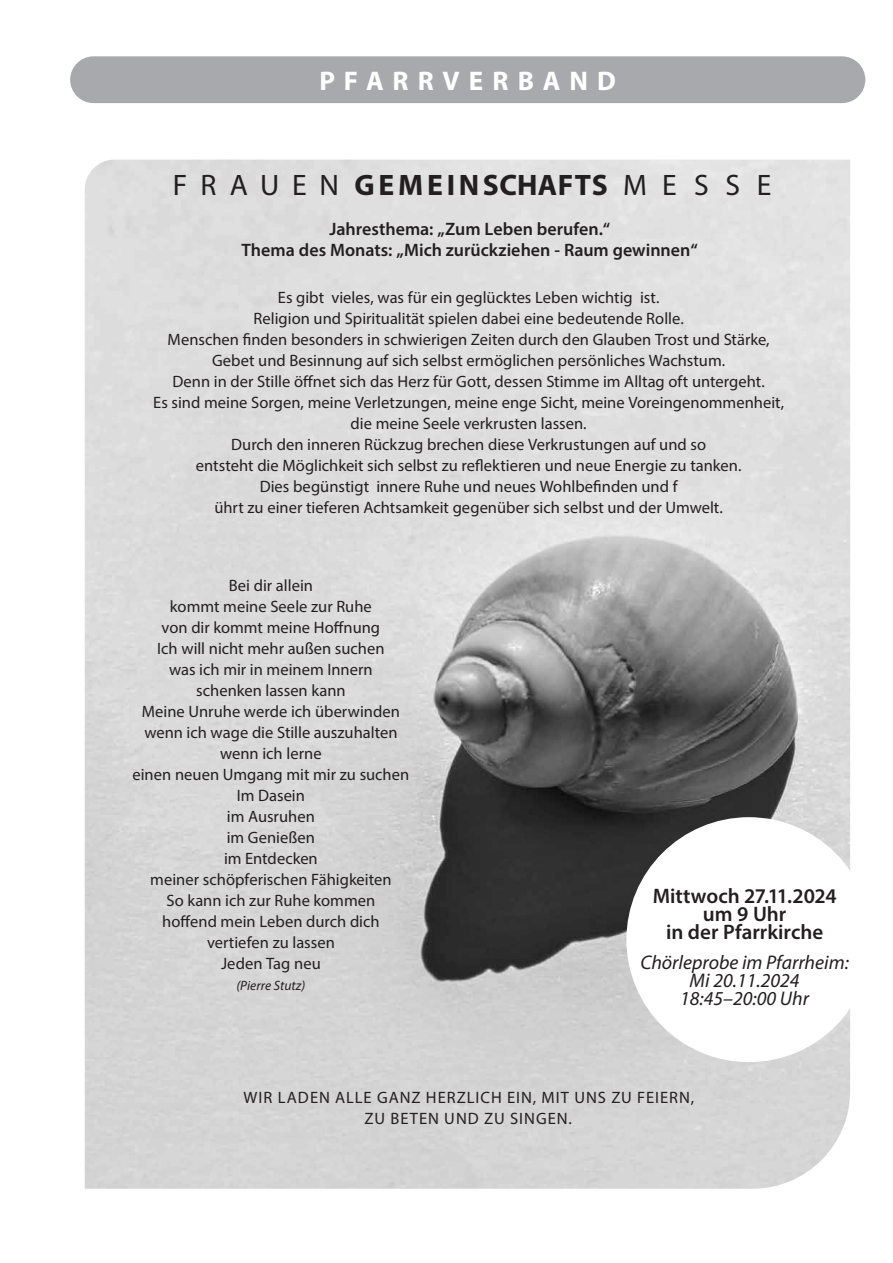
<style>
.page{position:relative;width:893px;height:1263px;background:#fff}
.page>*{position:absolute;margin:0;border:0;box-sizing:border-box;transform-origin:0 0}
.t1{font:700 29.7px "Myriad Pro";letter-spacing:.085em;color:#231f20}
.t2{font:700 27px "Myriad Pro";letter-spacing:.33em;color:#fff}
.t3{font:600 21px/18.1px "Myriad Pro";letter-spacing:-.005em;color:#231f20;text-align:center}
.t4{font:italic 19.8px/18.1px "Myriad Pro";color:#231f20;text-align:center}
.t5{font:600 18px/21.6px "Myriad Pro";color:#231f20;text-align:center}
.t6{font:16.5px/21px "Myriad Pro";color:#231f20;text-align:center}
.t7{font:16.5px/21px "Myriad Pro";letter-spacing:.06em;color:#231f20;text-align:center}
.t8{font:italic 13.5px "Myriad Pro";letter-spacing:.005em;color:#231f20}
.s1{font-weight:400}
</style>
<div class="page">
<div style="left:70px;top:56px;width:795px;height:47px;background:#a8a9ad;border-radius:23px"></div>
<img style="left:85px;top:160px;width:765px;height:1029px">
<div style="left:626px;top:817px;width:245px;height:245px;background:#fff;border-radius:50%"></div>
<h2 class="t2" style="left:319px;top:63px;width:298px">PFARRVERBAND</h2>
<h1 class="t1" style="left:173px;top:165px;width:600px"><span class="s1">F R A U E N</span> GEMEINSCHAFTS <span class="s1">M E S S E</span></h1>
<p class="t5" style="left:241px;top:217px;width:458px">Jahresthema: „Zum Leben berufen.“<br>Thema des Monats: „Mich zurückziehen - Raum gewinnen“</p>
<p class="t6" style="left:153px;top:287px;width:633px">Es gibt vieles, was für ein geglücktes Leben wichtig ist.<br>Religion und Spiritualität spielen dabei eine bedeutende Rolle.<br>Menschen finden besonders in schwierigen Zeiten durch den Glauben Trost und Stärke, Gebet und Besinnung auf sich selbst ermöglichen persönliches Wachstum.<br>Denn in der Stille öffnet sich das Herz für Gott, dessen Stimme im Alltag oft untergeht.<br>Es sind meine Sorgen, meine Verletzungen, meine enge Sicht, meine Voreingenommenheit, die meine Seele verkrusten lassen.<br>Durch den inneren Rückzug brechen diese Verkrustungen auf und so<br>entsteht die Möglichkeit sich selbst zu reflektieren und neue Energie zu tanken.<br>Dies begünstigt innere Ruhe und neues Wohlbefinden und f<br>ührt zu einer tieferen Achtsamkeit gegenüber sich selbst und der Umwelt.</p>
<p class="t6" style="left:133px;top:574px;width:278px">Bei dir allein<br>kommt meine Seele zur Ruhe<br>von dir kommt meine Hoffnung<br>Ich will nicht mehr außen suchen<br>was ich mir in meinem Innern<br>schenken lassen kann<br>Meine Unruhe werde ich überwinden wenn ich wage die Stille auszuhalten wenn ich lerne<br>einen neuen Umgang mit mir zu suchen<br>Im Dasein<br>im Ausruhen<br>im Genießen<br>im Entdecken<br>meiner schöpferischen Fähigkeiten<br>So kann ich zur Ruhe kommen<br>hoffend mein Leben durch dich vertiefen zu lassen<br>Jeden Tag neu</p>
<p class="t8" style="left:236px;top:977px;width:70px">(Pierre Stutz)</p>
<p class="t3" style="left:653px;top:886px;width:185px">Mittwoch 27.11.2024 um 9 Uhr<br>in der Pfarrkirche</p>
<p class="t4" style="left:640px;top:953px;width:210px">Chörleprobe im Pfarrheim:<br>Mi 20.11.2024<br>18:45–20:00 Uhr</p>
<p class="t7" style="left:244px;top:1087px;width:452px">WIR LADEN ALLE GANZ HERZLICH EIN, MIT UNS ZU FEIERN,<br>ZU BETEN UND ZU SINGEN.</p>
</div>
